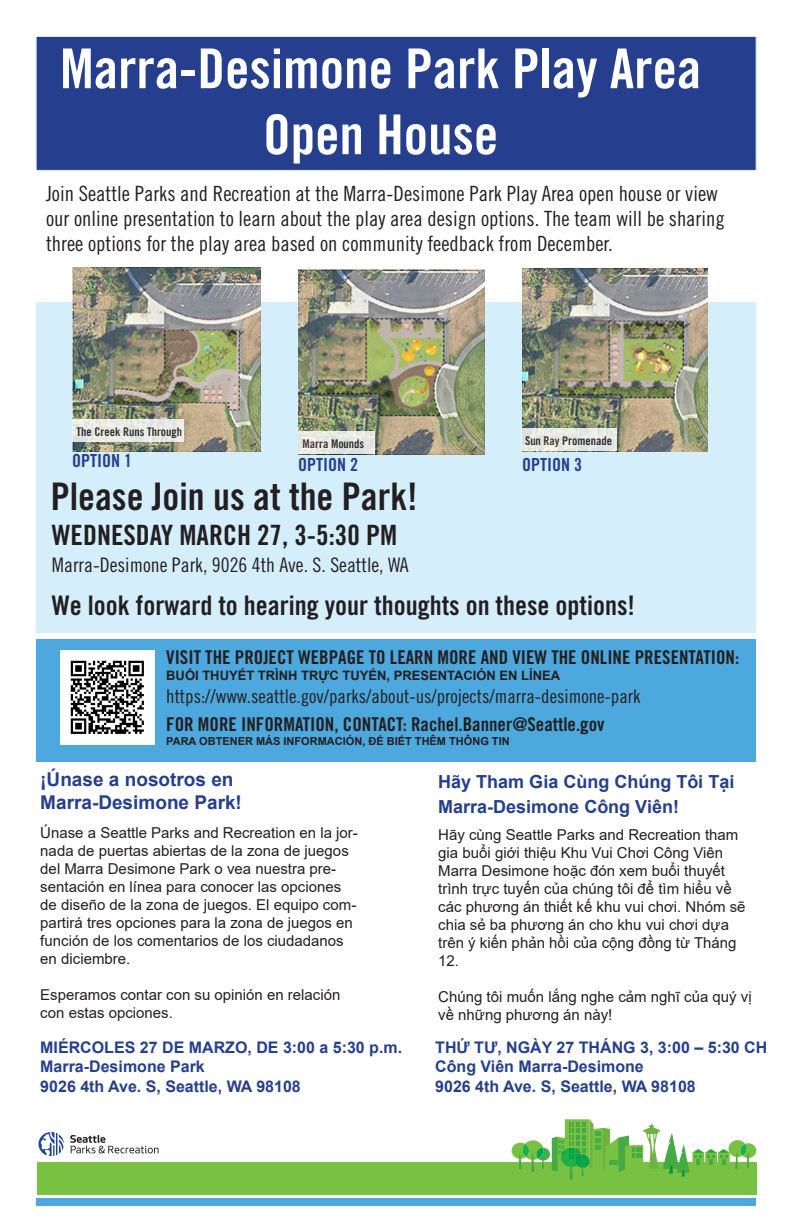
<style>
.page{position:relative;width:792px;height:1224px;background:#fff}
.page>*{position:absolute;margin:0;border:0;box-sizing:border-box;transform-origin:0 0}
.t1{font:55px/66px "Trade Gothic LT Std Bd Cn 20";color:#fff;text-align:center}
.t2{font:38px "Trade Gothic LT Std Bd Cn 20";color:#231f20}
.t3{font:28px "Trade Gothic LT Std Bd Cn 20";color:#231f20}
.t4{font:27px "Trade Gothic LT Std Bd Cn 20";color:#231f20}
.t5{font:21px/25.2px "Trade Gothic LT Std Cn 18";color:#231f20}
.t6{font:20px "Trade Gothic LT Std Cn 18";color:#231f20}
.t7{font:19px "Trade Gothic LT Std Bd Cn 20";color:#231f20}
.t8{font:19px "Trade Gothic LT Std Cn 18";color:#231f20}
.t9{font:700 19px/22.8px "Arial";color:#253f8e}
.t10{font:700 18px/25.2px "Arial";color:#253f8e}
.t11{font:18px "Trade Gothic LT Std Bd Cn 20";color:#253f8e}
.t12{font:700 16px "Arial";color:#253f8e}
.t13{font:15px/18px "Arial";color:#231f20}
.t14{font:700 13px "Arial";color:#231f20}
.t15{font:12px "Trade Gothic LT Std Bd Cn 20";color:#231f20}
.t16{font:700 11px "Arial";color:#231f20}
</style>
<div class="page">
<div style="left:36px;top:302px;width:720px;height:330px;background:#d4effb"></div>
<div style="left:36px;top:36px;width:721px;height:135px;background:#253f8e;border:1px solid #d4effb"></div>
<img style="left:298px;top:269px;width:186px;height:185px">
<img style="left:522px;top:268px;width:185px;height:183px">
<img style="left:72px;top:267px;width:188px;height:184px">
<div style="left:72px;top:420px;width:112px;height:22px;background:#e8eae4"></div>
<svg style="left:298px;top:431px;width:77px;height:23px;background:#e7e8e4"></svg>
<svg style="left:521px;top:428px;width:96px;height:23px;background:#e7e9e4"></svg>
<div style="left:36px;top:639px;width:720px;height:123px;background:#4da8dd"></div>
<img style="left:61px;top:650px;width:94px;height:95px">
<div style="left:36px;top:1198px;width:720px;height:8px;background:#4da8dd"></div>
<div style="left:37px;top:1162px;width:720px;height:33px;background:#79c142"></div>
<svg style="left:512px;top:1119px;width:244px;height:61px"></svg>
<svg style="left:70px;top:1135px;width:89px;height:18px"></svg>
<svg style="left:38px;top:1132px;width:26px;height:24px"></svg>
<p class="t1" style="left:60px;top:35px;width:643px">Marra-Desimone Park Play Area<br>Open House</p>
<p class="t5" style="left:46px;top:181px;width:680px">Join Seattle Parks and Recreation at the Marra-Desimone Park Play Area open house or view our online presentation to learn about the play area design options. The team will be sharing three options for the play area based on community feedback from December.</p>
<p class="t15" style="left:76px;top:425px;width:107px">The Creek Runs Through</p>
<p class="t15" style="left:302px;top:436px;width:63px">Marra Mounds</p>
<p class="t15" style="left:525px;top:433px;width:89px">Sun Ray Promenade</p>
<p class="t11" style="left:72px;top:450px;width:61px">OPTION 1</p>
<p class="t11" style="left:298px;top:454px;width:61px">OPTION 2</p>
<p class="t11" style="left:522px;top:454px;width:61px">OPTION 3</p>
<p class="t2" style="left:51px;top:474px;width:369px">Please Join us at the Park!</p>
<p class="t3" style="left:52px;top:518px;width:347px">WEDNESDAY MARCH 27, 3-5:30 PM</p>
<p class="t6" style="left:52px;top:553px;width:358px">Marra-Desimone Park, 9026 4th Ave. S. Seattle, WA</p>
<p class="t4" style="left:52px;top:589px;width:585px">We look forward to hearing your thoughts on these options!</p>
<p class="t7" style="left:166px;top:646px;width:575px">VISIT THE PROJECT WEBPAGE TO LEARN MORE AND VIEW THE ONLINE PRESENTATION:</p>
<p class="t14" style="left:166px;top:666px;width:396px">BUỔI THUYẾT TRÌNH TRỰC TUYẾN, PRESENTACIÓN EN LÍNEA</p>
<p class="t7" style="left:166px;top:713px;width:440px">FOR MORE INFORMATION, CONTACT: Rachel.Banner@Seattle.gov</p>
<p class="t16" style="left:166px;top:733px;width:345px">PARA OBTENER MÁS INFORMACIÓN, ĐỂ BIẾT THÊM THÔNG TIN</p>
<p class="t8" style="left:166px;top:685px;width:476px">https://www.seattle.gov/parks/about-us/projects/marra-desimone-park</p>
<p class="t9" style="left:40px;top:769px;width:203px">¡Únase a nosotros en<br>Marra-Desimone Park!</p>
<p class="t13" style="left:40px;top:824px;width:319px">Únase a Seattle Parks and Recreation en la jor&shy;nada de puertas abiertas de la zona de juegos del Marra Desimone Park o vea nuestra pre&shy;sentación en línea para conocer las opciones de diseño de la zona de juegos. El equipo com&shy;partirá tres opciones para la zona de juegos en función de los comentarios de los ciudadanos en diciembre.</p>
<p class="t13" style="left:40px;top:986px;width:302px">Esperamos contar con su opinión en relación con estas opciones.</p>
<p class="t12" style="left:40px;top:1036px;width:363px">MIÉRCOLES 27 DE MARZO, DE 3:00 a 5:30 p.m.</p>
<p class="t12" style="left:40px;top:1056px;width:166px">Marra-Desimone Park</p>
<p class="t12" style="left:40px;top:1075px;width:262px">9026 4th Ave. S, Seattle, WA 98108</p>
<p class="t10" style="left:438px;top:770px;width:298px">Hãy Tham Gia Cùng Chúng Tôi Tại<br>Marra-Desimone Công Viên!</p>
<p class="t13" style="left:438px;top:826px;width:309px">Hãy cùng Seattle Parks and Recreation tham gia buổi giới thiệu Khu Vui Chơi Công Viên Marra Desimone hoặc đón xem buổi thuyết trình trực tuyến của chúng tôi để tìm hiểu về các phương án thiết kế khu vui chơi. Nhóm sẽ chia sẻ ba phương án cho khu vui chơi dựa trên ý kiến phản hồi của cộng đồng từ Tháng 12.</p>
<p class="t13" style="left:438px;top:988px;width:315px">Chúng tôi muốn lắng nghe cảm nghĩ của quý vị về những phương án này!</p>
<p class="t12" style="left:435px;top:1036px;width:334px">THỨ TƯ, NGÀY 27 THÁNG 3, 3:00 – 5:30 CH</p>
<p class="t12" style="left:435px;top:1056px;width:210px">Công Viên Marra-Desimone</p>
<p class="t12" style="left:435px;top:1075px;width:262px">9026 4th Ave. S, Seattle, WA 98108</p>
</div>
